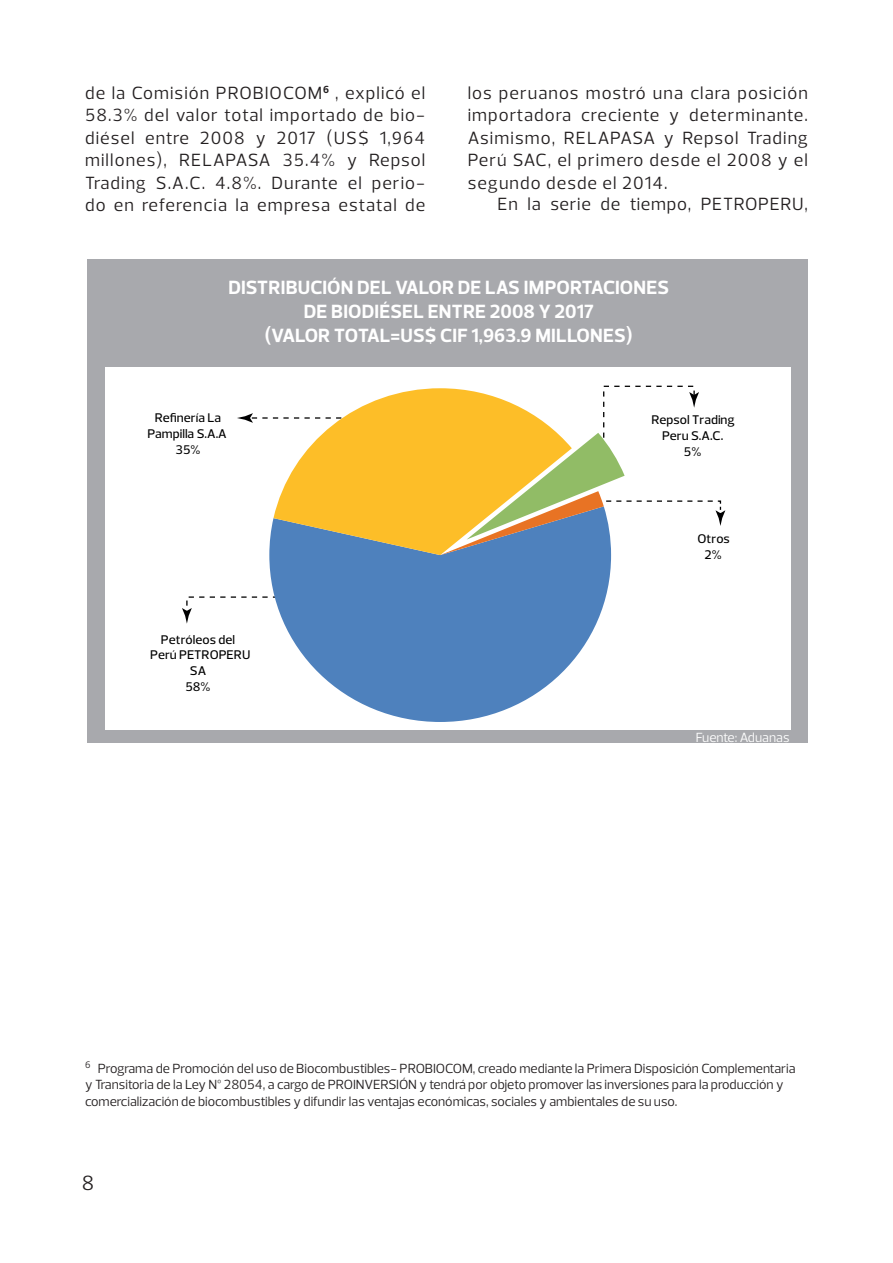
<style>
.page{position:relative;width:893px;height:1263px;background:#fff}
.page>*{position:absolute;margin:0;border:0;box-sizing:border-box;transform-origin:0 0}
.t1{font:21px "Prelo";color:#231f20}
.t2{font:700 19.5px "Prelo";color:#fff}
.t3{font:18px/22.5px "Prelo";letter-spacing:.06em;color:#231f20;text-align:justify}
.t4{font:18px "Prelo";letter-spacing:.04em;color:#231f20}
.t5{font:13.5px/16.2px "Prelo";color:#231f20}
.t6{font:13.5px "Prelo";color:#fff}
.t7{font:500 12.75px/15.8px "Prelo";color:#000001;text-align:center}
</style>
<div class="page">
<div style="left:87px;top:259px;width:721px;height:484px;background:#a8a9ad"></div>
<div style="left:105px;top:367px;width:685px;height:363px;background:#fff"></div>
<svg style="left:182px;top:596px;width:86px;height:28px"></svg>
<svg style="left:237px;top:413px;width:36px;height:10px"></svg>
<svg style="left:269px;top:521px;width:342px;height:201px;fill:#4e81bd"></svg>
<svg style="left:273px;top:388px;width:167px;height:167px;fill:#fdbe28"></svg>
<svg style="left:440px;top:385px;width:285px;height:170px"></svg>
<p class="t3" style="left:85px;top:81px;width:342px">de la Comisión PROBIOCOM<sup>6</sup> , explicó el 58.3% del valor total importado de bio&shy;diésel entre 2008 y 2017 (US$ 1,964 millones), RELAPASA 35.4% y Repsol Trading S.A.C. 4.8%. Durante el perio&shy;do en referencia la empresa estatal de</p>
<p class="t3" style="left:468px;top:81px;width:342px">los peruanos mostró una clara posición importadora creciente y determinante.<br>Asimismo, RELAPASA y Repsol Trading Perú SAC, el primero desde el 2008 y el segundo desde el 2014.</p>
<p class="t4" style="left:497px;top:193px;width:312px">En la serie de tiempo, PETROPERU,</p>
<p class="t2" style="left:228px;top:276px;width:24px">DISTRIBUCIÓN</p>
<p class="t2" style="left:357px;top:276px;width:12px">DEL</p>
<p class="t2" style="left:395px;top:276px;width:13px">VALOR</p>
<p class="t2" style="left:458px;top:276px;width:40px">DE LAS</p>
<p class="t2" style="left:524px;top:276px;width:13px">IMPORTACIONES</p>
<p class="t2" style="left:304px;top:300px;width:38px">DE BIODI</p>
<p class="t2" style="left:379px;top:300px;width:23px">ÉSEL</p>
<p class="t2" style="left:428px;top:300px;width:13px">ENTRE</p>
<p class="t2" style="left:490px;top:300px;width:106px">2008 Y 2017</p>
<p class="t2" style="left:265px;top:324px;width:31px">(VALOR</p>
<p class="t2" style="left:334px;top:324px;width:13px">TOTAL</p>
<p class="t2" style="left:390px;top:324px;width:157px">=US$ CIF 1,963.9 MILLONES</p>
<p class="t2" style="left:626px;top:324px;width:8px">)</p>
<p class="t7" style="left:147px;top:410px;width:81px">Refinería La<br>Pampilla S.A.A<br>35%</p>
<p class="t7" style="left:651px;top:412px;width:85px">Repsol Trading<br>Peru S.A.C.<br>5%</p>
<p class="t7" style="left:150px;top:632px;width:102px">Petróleos del<br>Perú PETROPERU<br>SA<br>58%</p>
<p class="t7" style="left:697px;top:531px;width:34px">Otros<br>2%</p>
<p class="t6" style="left:696px;top:729px;width:95px">Fuente: Aduanas</p>
<p class="t5" style="left:85px;top:1061px;width:712px"><sup>6</sup> Programa de Promoción del uso de Biocombustibles- PROBIOCOM, creado mediante la Primera Disposición Complementaria y Transitoria de la Ley Nº 28054, a cargo de PROINVERSIÓN y tendrá por objeto promover las inversiones para la producción y comercialización de biocombustibles y difundir las ventajas económicas, sociales y ambientales de su uso.</p>
<p class="t1" style="left:82px;top:1170px;width:14px">8</p>
</div>
